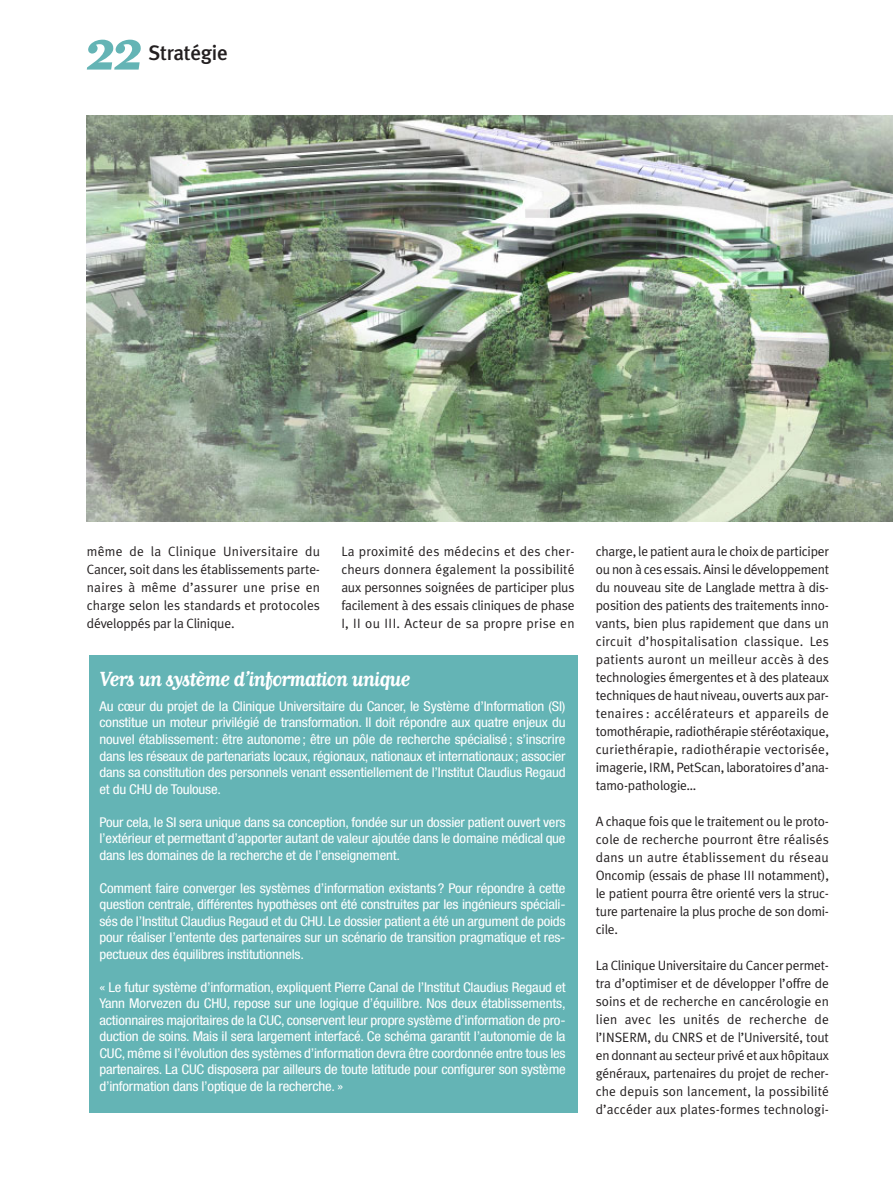
<style>
.page{position:relative;width:893px;height:1191px;background:#fff}
.page>*{position:absolute;margin:0;border:0;box-sizing:border-box;transform-origin:0 0}
.t1{font:700 67.5px "Matrix Script";color:#64b4b5}
.t2{font:700 24px "Matrix Script";letter-spacing:-.04em;color:#fff;scale:.95 1}
.t3{font:500 21px "Meta Plus";letter-spacing:-.015em;color:#231f20}
.t4{font:condensed 13.5px/16.5px "Helvetica Neue";letter-spacing:-.015em;color:#fff;text-align:justify;scale:1.1 1}
.t5{font:13.5px/18px "Meta Plus Normal";letter-spacing:-.015em;color:#231f20;text-align:justify}
</style>
<div class="page">
<div style="left:89px;top:655px;width:489px;height:458px;background:#64b4b5"></div>
<img style="left:86px;top:115px;width:807px;height:406px">
<h1 class="t1" style="left:85px;top:7px;width:60px">22</h1>
<h3 class="t3" style="left:149px;top:42px;width:81px">Stratégie</h3>
<p class="t5" style="left:87px;top:543px;width:235px">même de la Clinique Universitaire du Cancer, soit dans les établissements parte&shy;naires à même d’assurer une prise en charge selon les standards et protocoles développés par la Clinique.</p>
<p class="t5" style="left:341px;top:543px;width:235px">La proximité des médecins et des cher&shy;cheurs donnera également la possibilité aux personnes soignées de participer plus facilement à des essais cliniques de phase I, II ou III. Acteur de sa propre prise en</p>
<p class="t5" style="left:596px;top:543px;width:235px">charge, le patient aura le choix de participer ou non à ces essais. Ainsi le développement du nouveau site de Langlade mettra à dis&shy;position des patients des traitements inno&shy;vants, bien plus rapidement que dans un circuit d’hospitalisation classique. Les patients auront un meilleur accès à des technologies émergentes et à des plateaux techniques de haut niveau, ouverts aux par&shy;tenaires : accélérateurs et appareils de tomothérapie, radiothérapie stéréotaxique, curiethérapie, radiothérapie vectorisée, imagerie, IRM, PetScan, laboratoires d’ana&shy;tamo-pathologie…</p>
<p class="t5" style="left:596px;top:813px;width:235px">A chaque fois que le traitement ou le proto&shy;cole de recherche pourront être réalisés dans un autre établissement du réseau Oncomip (essais de phase III notamment), le patient pourra être orienté vers la struc&shy;ture partenaire la plus proche de son domi&shy;cile.</p>
<p class="t5" style="left:596px;top:957px;width:235px">La Clinique Universitaire du Cancer permet&shy;tra d’optimiser et de développer l’offre de soins et de recherche en cancérologie en lien avec les unités de recherche de l’INSERM, du CNRS et de l’Université, tout en donnant au secteur privé et aux hôpitaux généraux, partenaires du projet de recher&shy;che depuis son lancement, la possibilité d’accéder aux plates-formes technologi-</p>
<h2 class="t2" style="left:99px;top:663px;width:329px">Vers un système d’information unique</h2>
<p class="t4" style="left:99px;top:699px;width:425px">Au cœur du projet de la Clinique Universitaire du Cancer, le Système d’Information (SI) constitue un moteur privilégié de transformation. Il doit répondre aux quatre enjeux du nouvel établissement: être autonome; être un pôle de recherche spécialisé; s’inscrire dans les réseaux de partenariats locaux, régionaux, nationaux et internationaux; associer dans sa constitution des personnels venant essentiellement de l’Institut Claudius Regaud et du CHU de Toulouse.</p>
<p class="t4" style="left:99px;top:814px;width:425px">Pour cela, le SI sera unique dans sa conception, fondée sur un dossier patient ouvert vers l’extérieur et permettant d’apporter autant de valeur ajoutée dans le domaine médical que dans les domaines de la recherche et de l’enseignement.</p>
<p class="t4" style="left:99px;top:880px;width:425px">Comment faire converger les systèmes d’information existants? Pour répondre à cette question centrale, différentes hypothèses ont été construites par les ingénieurs spéciali&shy;sés de l’Institut Claudius Regaud et du CHU. Le dossier patient a été un argument de poids pour réaliser l’entente des partenaires sur un scénario de transition pragmatique et res&shy;pectueux des équilibres institutionnels.</p>
<p class="t4" style="left:99px;top:979px;width:425px">« Le futur système d’information, expliquent Pierre Canal de l’Institut Claudius Regaud et Yann Morvezen du CHU, repose sur une logique d’équilibre. Nos deux établissements, actionnaires majoritaires de la CUC, conservent leur propre système d’information de pro&shy;duction de soins. Mais il sera largement interfacé. Ce schéma garantit l’autonomie de la CUC,même si l’évolution des systèmes d’information devra être coordonnée entre tous les partenaires. La CUC disposera par ailleurs de toute latitude pour configurer son système d’information dans l’optique de la recherche. »</p>
</div>
